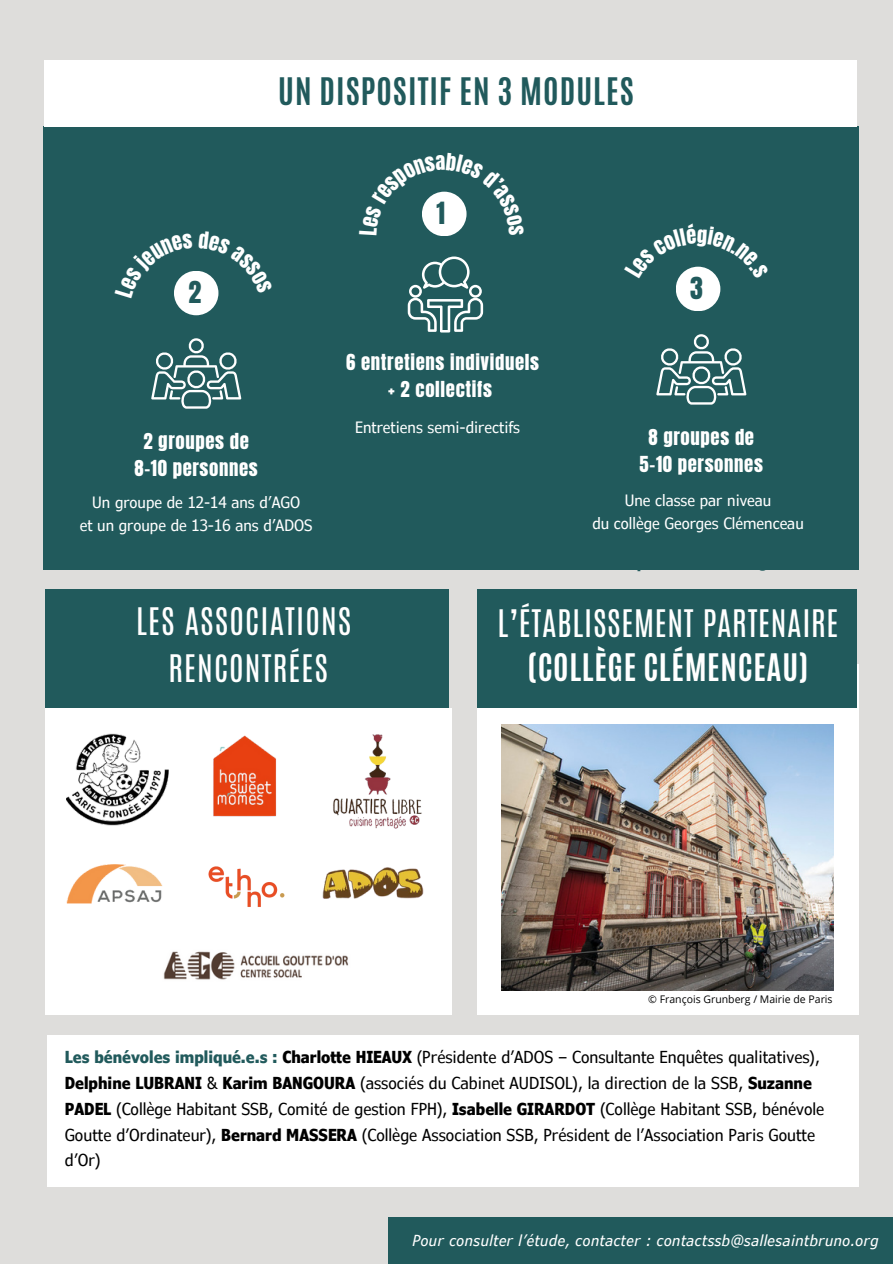
<style>
.page{position:relative;width:893px;height:1264px;background:#fff}
.page>*{position:absolute;margin:0;border:0;box-sizing:border-box;transform-origin:0 0}
.t1{font:31.65px "Antonio";letter-spacing:.035em;color:#fff}
.t2{font:700 31.65px "Antonio";letter-spacing:.035em;color:#215a5c}
.t3{font:700 31.65px "Antonio";letter-spacing:.02em;color:#fff}
.t4{font:25.95px "Anton";color:#215a5c}
.t5{font:18.75px "Anton";letter-spacing:.035em;color:#fff}
.t6{font:condensed 16.5px/25.8px "Verdana Pro";color:#000}
.t7{font:condensed 15.6px "Verdana Pro";color:#fff}
.t8{font:italic condensed 15.15px "Verdana Pro";letter-spacing:.035em;color:#fff}
.t9{font:10.5px "Open Sans";color:#000}
.s1{font-weight:700;color:#215a5c}
.s2{font-weight:700}
</style>
<div class="page">
<div style="left:0;top:0;width:892px;height:1263px;background:#dedddb"></div>
<div style="left:45px;top:708px;width:406px;height:306px;background:#fff"></div>
<div style="left:44px;top:126px;width:814px;height:444px;background:#215a5c"></div>
<img style="left:67px;top:733px;width:102px;height:93px">
<img style="left:208px;top:866px;width:77px;height:41px">
<img style="left:213px;top:735px;width:64px;height:81px">
<img style="left:67px;top:864px;width:95px;height:39px">
<img style="left:322px;top:867px;width:102px;height:32px">
<img style="left:333px;top:734px;width:89px;height:95px">
<div style="left:174px;top:271px;width:44px;height:44px;background:#fff;border-radius:50%"></div>
<div style="left:675px;top:267px;width:45px;height:44px;background:#fff;border-radius:50%"></div>
<div style="left:44px;top:60px;width:812px;height:66px;background:#fff"></div>
<div style="left:45px;top:589px;width:403px;height:119px;background:#215a5c"></div>
<div style="left:388px;top:1217px;width:504px;height:46px;background:#215a5c"></div>
<svg style="left:151px;top:338px;width:90px;height:70px"></svg>
<svg style="left:407px;top:256px;width:76px;height:76px"></svg>
<svg style="left:656px;top:334px;width:90px;height:70px"></svg>
<div style="left:477px;top:664px;width:381px;height:350px;background:#fff"></div>
<div style="left:477px;top:589px;width:379px;height:119px;background:#215a5c"></div>
<img style="left:501px;top:724px;width:332px;height:266px">
<div style="left:47px;top:1035px;width:811px;height:151px;background:#fff"></div>
<img style="left:163px;top:951px;width:186px;height:29px">
<svg style="left:422px;top:191px;width:45px;height:44px"></svg>
<svg style="left:174px;top:271px;width:45px;height:27px"></svg>
<svg style="left:678px;top:266px;width:40px;height:13px"></svg>
<p class="t2" style="left:278px;top:69px;width:357px">UN DISPOSITIF EN 3 MODULES</p>
<p class="t4" style="left:436px;top:195px;width:10px">1</p>
<p class="t4" style="left:188px;top:274px;width:14px">2</p>
<p class="t4" style="left:690px;top:270px;width:14px">3</p>
<p class="t5" style="left:143px;top:427px;width:107px">2 groupes de</p>
<p class="t5" style="left:134px;top:454px;width:125px">8-10 personnes</p>
<p class="t7" style="left:92px;top:492px;width:209px">Un groupe de 12-14 ans d’AGO</p>
<p class="t7" style="left:80px;top:515px;width:234px">et un groupe de 13-16 ans d’ADOS</p>
<p class="t5" style="left:346px;top:348px;width:194px">6 entretiens individuels</p>
<p class="t5" style="left:388px;top:375px;width:105px">+ 2 collectifs</p>
<p class="t7" style="left:355px;top:417px;width:166px">Entretiens semi-directifs</p>
<p class="t5" style="left:648px;top:423px;width:107px">8 groupes de</p>
<p class="t5" style="left:639px;top:450px;width:125px">5-10 personnes</p>
<p class="t7" style="left:624px;top:491px;width:148px">Une classe par niveau</p>
<p class="t7" style="left:592px;top:513px;width:213px">du collège Georges Clémenceau</p>
<p class="t1" style="left:136px;top:599px;width:217px">LES ASSOCIATIONS</p>
<p class="t1" style="left:168px;top:646px;width:161px">RENCONTRÉES</p>
<p class="t1" style="left:497px;top:600px;width:342px">L’ÉTABLISSEMENT PARTENAIRE</p>
<p class="t3" style="left:527px;top:644px;width:282px">(COLLÈGE CLÉMENCEAU)</p>
<p class="t9" style="left:648px;top:992px;width:186px">© François Grunberg / Mairie de Paris</p>
<p class="t6" style="left:65px;top:1043px;width:760px"><span class="s1">Les bénévoles impliqué.e.s :</span> <span class="s2">Charlotte HIEAUX</span> (Présidente d’ADOS – Consultante Enquêtes qualitatives), <span class="s2">Delphine LUBRANI</span> &amp; <span class="s2">Karim BANGOURA</span> (associés du Cabinet AUDISOL), la direction de la SSB, <span class="s2">Suzanne PADEL</span> (Collège Habitant SSB, Comité de gestion FPH), <span class="s2">Isabelle GIRARDOT</span> (Collège Habitant SSB, bénévole Goutte d’Ordinateur), <span class="s2">Bernard MASSERA</span> (Collège Association SSB, Président de l’Association Paris Goutte d’Or)</p>
<p class="t8" style="left:412px;top:1230px;width:468px">Pour consulter l’étude, contacter : contactssb@sallesaintbruno.org</p>
</div>
